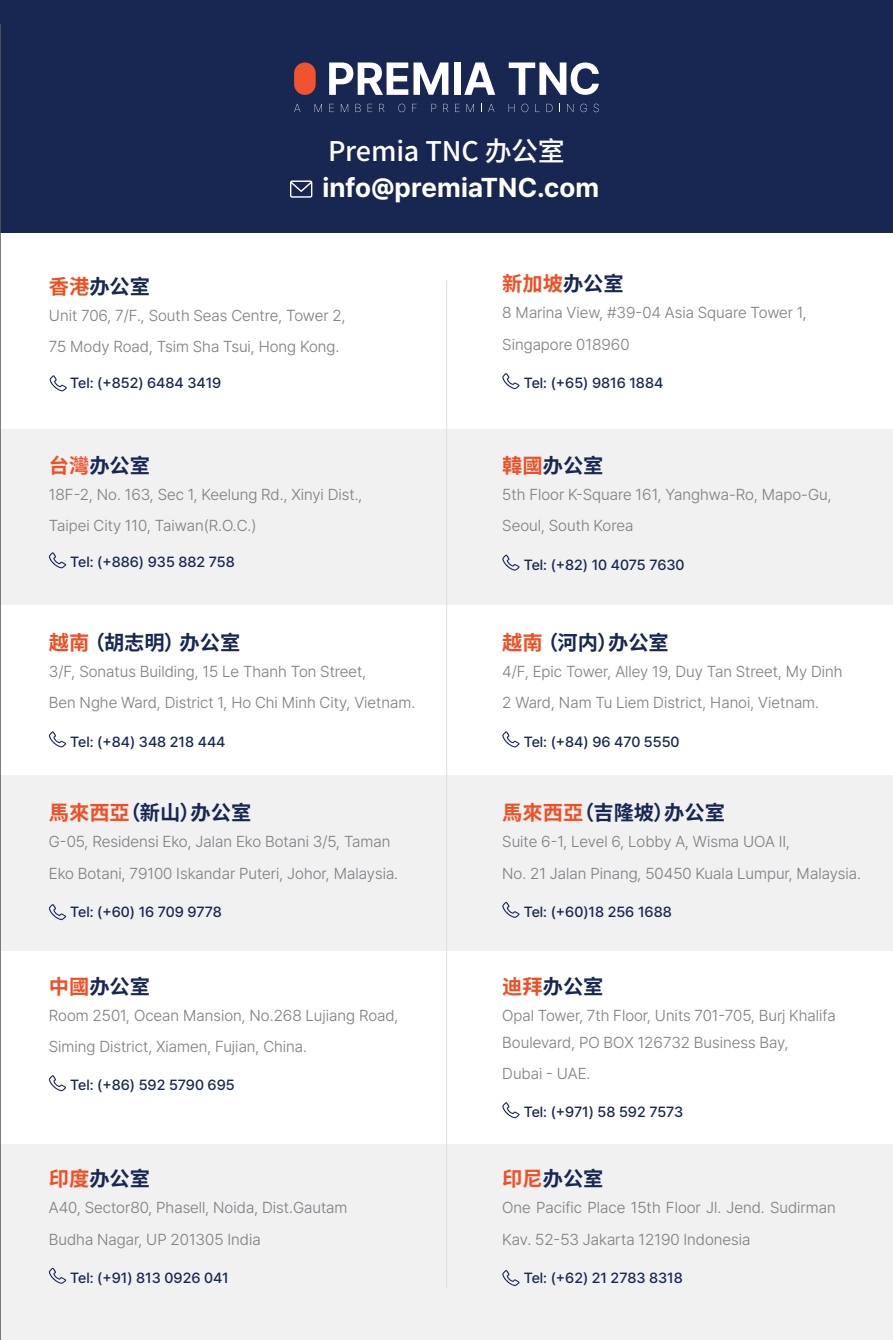
<style>
.page{position:relative;width:893px;height:1340px;background:#fff}
.page>*{position:absolute;margin:0;border:0;box-sizing:border-box;transform-origin:0 0}
.t1{font:700 27px "Pretendard";color:#fff}
.t2{font:500 27px "Source Han Sans CN";letter-spacing:-.005em;color:#fff}
.t3{font:700 20.25px "Source Han Sans CN";color:#172751}
.t4{font:700 20.25px "Source Han Sans CN";color:#f04e23}
.t5{font:300 15.75px/31.5px "Pretendard";color:#808285}
.t6{font:500 14.62px "Pretendard";color:#172751}
.s1{color:#f04e23}
.s2{color:#172751}
</style>
<div class="page">
<div style="left:0;top:429px;width:893px;height:175px;background:#f1f1f2"></div>
<div style="left:0;top:0;width:893px;height:232px;background:#172751"></div>
<div style="left:0;top:775px;width:893px;height:175px;background:#f1f1f2"></div>
<div style="left:0;top:1144px;width:893px;height:195px;background:#f1f1f2"></div>
<hr style="left:0;top:24px;width:1px;height:1315px;background:#58595b">
<hr style="left:446px;top:280px;width:1px;height:1008px;background:#e0e1e2">
<svg style="left:50px;top:375px;width:17px;height:16px"></svg>
<svg style="left:49px;top:552px;width:17px;height:16px"></svg>
<svg style="left:49px;top:731px;width:17px;height:16px"></svg>
<svg style="left:49px;top:904px;width:17px;height:16px"></svg>
<svg style="left:49px;top:1075px;width:17px;height:16px"></svg>
<svg style="left:49px;top:1267px;width:17px;height:16px"></svg>
<svg style="left:502px;top:373px;width:18px;height:16px"></svg>
<svg style="left:502px;top:554px;width:18px;height:16px"></svg>
<svg style="left:502px;top:731px;width:18px;height:16px"></svg>
<svg style="left:502px;top:901px;width:18px;height:16px"></svg>
<svg style="left:502px;top:1102px;width:18px;height:16px"></svg>
<svg style="left:502px;top:1270px;width:18px;height:15px"></svg>
<svg style="left:294px;top:104px;width:6px;height:8px"></svg>
<svg style="left:315px;top:104px;width:7px;height:8px"></svg>
<svg style="left:329px;top:104px;width:5px;height:8px"></svg>
<svg style="left:341px;top:104px;width:7px;height:8px"></svg>
<svg style="left:356px;top:104px;width:5px;height:8px"></svg>
<svg style="left:368px;top:104px;width:4px;height:8px"></svg>
<svg style="left:379px;top:104px;width:5px;height:8px"></svg>
<svg style="left:398px;top:104px;width:7px;height:8px"></svg>
<svg style="left:412px;top:104px;width:5px;height:8px"></svg>
<svg style="left:431px;top:104px;width:5px;height:8px"></svg>
<svg style="left:443px;top:104px;width:5px;height:8px"></svg>
<svg style="left:455px;top:104px;width:5px;height:8px"></svg>
<svg style="left:467px;top:104px;width:7px;height:8px"></svg>
<svg style="left:488px;top:104px;width:6px;height:8px"></svg>
<svg style="left:521px;top:104px;width:7px;height:8px"></svg>
<svg style="left:535px;top:104px;width:5px;height:8px"></svg>
<svg style="left:546px;top:104px;width:6px;height:8px"></svg>
<svg style="left:567px;top:104px;width:6px;height:8px"></svg>
<svg style="left:580px;top:104px;width:7px;height:8px"></svg>
<svg style="left:594px;top:104px;width:5px;height:8px"></svg>
<div style="left:294px;top:63px;width:22px;height:32px;background:#f0542e;border-radius:11px"></div>
<svg style="left:329px;top:62px;width:119px;height:33px"></svg>
<div style="left:454px;top:62px;width:7px;height:33px;background:#fff"></div>
<svg style="left:464px;top:62px;width:31px;height:33px"></svg>
<svg style="left:509px;top:62px;width:90px;height:33px"></svg>
<svg style="left:290px;top:180px;width:22px;height:18px"></svg>
<h1 class="t2" style="left:328px;top:136px;width:238px">Premia TNC 办公室</h1>
<h1 class="t1" style="left:322px;top:168px;width:278px">info@premiaTNC.com</h1>
<p class="t3" style="left:49px;top:275px;width:103px"><span class="s1">香港</span>办公室</p>
<p class="t5" style="left:49px;top:299px;width:298px">Unit 706, 7/F., South Seas Centre, Tower 2,<br>75 Mody Road, Tsim Sha Tsui, Hong Kong.</p>
<p class="t6" style="left:70px;top:372px;width:153px">Tel: (+852) 6484 3419</p>
<p class="t3" style="left:49px;top:454px;width:103px"><span class="s1">台灣</span>办公室</p>
<p class="t5" style="left:49px;top:478px;width:315px">18F-2, No. 163, Sec 1, Keelung Rd., Xinyi Dist.,<br>Taipei City 110, Taiwan(R.O.C.)</p>
<p class="t6" style="left:70px;top:551px;width:166px">Tel: (+886) 935 882 758</p>
<p class="t3" style="left:49px;top:631px;width:193px"><span class="s1">越南</span> （胡志明）办公室</p>
<p class="t5" style="left:49px;top:655px;width:368px">3/F, Sonatus Building, 15 Le Thanh Ton Street,<br>Ben Nghe Ward, District 1, Ho Chi Minh City, Vietnam.</p>
<p class="t6" style="left:70px;top:731px;width:157px">Tel: (+84) 348 218 444</p>
<p class="t3" style="left:49px;top:801px;width:204px"><span class="s1">馬來西亞</span>（新山）办公室</p>
<p class="t5" style="left:49px;top:825px;width:351px">G-05, Residensi Eko, Jalan Eko Botani 3/5, Taman<br>Eko Botani, 79100 Iskandar Puteri, Johor, Malaysia.</p>
<p class="t6" style="left:70px;top:901px;width:153px">Tel: (+60) 16 709 9778</p>
<p class="t3" style="left:49px;top:974px;width:103px"><span class="s1">中國</span>办公室</p>
<p class="t5" style="left:49px;top:998px;width:351px">Room 2501, Ocean Mansion, No.268 Lujiang Road,<br>Siming District, Xiamen, Fujian, China.</p>
<p class="t6" style="left:70px;top:1074px;width:166px">Tel: (+86) 592 5790 695</p>
<p class="t3" style="left:49px;top:1167px;width:103px"><span class="s1">印度</span>办公室</p>
<p class="t5" style="left:49px;top:1191px;width:300px">A40, Sector80, Phasell, Noida, Dist.Gautam<br>Budha Nagar, UP 201305 India</p>
<p class="t6" style="left:70px;top:1267px;width:160px">Tel: (+91) 813 0926 041</p>
<p class="t4" style="left:502px;top:272px;width:123px">新加坡<span class="s2">办公室</span></p>
<p class="t5" style="left:502px;top:296px;width:306px">8 Marina View, #39-04 Asia Square Tower 1,<br>Singapore 018960</p>
<p class="t6" style="left:524px;top:372px;width:141px">Tel: (+65) 9816 1884</p>
<p class="t3" style="left:502px;top:454px;width:103px"><span class="s1">韓國</span>办公室</p>
<p class="t5" style="left:502px;top:478px;width:331px">5th Floor K-Square 161, Yanghwa-Ro, Mapo-Gu,<br>Seoul, South Korea</p>
<p class="t6" style="left:524px;top:554px;width:162px">Tel: (+82) 10 4075 7630</p>
<p class="t3" style="left:502px;top:631px;width:168px"><span class="s1">越南</span> （河内）办公室</p>
<p class="t5" style="left:502px;top:655px;width:342px">4/F, Epic Tower, Alley 19, Duy Tan Street, My Dinh<br>2 Ward, Nam Tu Liem District, Hanoi, Vietnam.</p>
<p class="t6" style="left:524px;top:731px;width:157px">Tel: (+84) 96 470 5550</p>
<p class="t3" style="left:502px;top:801px;width:224px"><span class="s1">馬來西亞</span>（吉隆坡）办公室</p>
<p class="t5" style="left:502px;top:825px;width:360px">Suite 6-1, Level 6, Lobby A, Wisma UOA II,<br>No. 21 Jalan Pinang, 50450 Kuala Lumpur, Malaysia.</p>
<p class="t6" style="left:524px;top:901px;width:150px">Tel: (+60)18 256 1688</p>
<p class="t3" style="left:502px;top:974px;width:103px"><span class="s1">迪拜</span>办公室</p>
<p class="t5" style="left:502px;top:1001px;width:335px;line-height:27px">Opal Tower, 7th Floor, Units 701-705, Burj Khalifa<br>Boulevard, PO BOX 126732 Business Bay,</p>
<p class="t5" style="left:502px;top:1057px;width:90px">Dubai - UAE.</p>
<p class="t6" style="left:524px;top:1101px;width:161px">Tel: (+971) 58 592 7573</p>
<p class="t3" style="left:502px;top:1167px;width:103px"><span class="s1">印尼</span>办公室</p>
<p class="t5" style="left:502px;top:1191px;width:335px">One Pacific Place 15th Floor Jl. Jend. Sudirman<br>Kav. 52-53 Jakarta 12190 Indonesia</p>
<p class="t6" style="left:524px;top:1267px;width:161px">Tel: (+62) 21 2783 8318</p>
</div>
